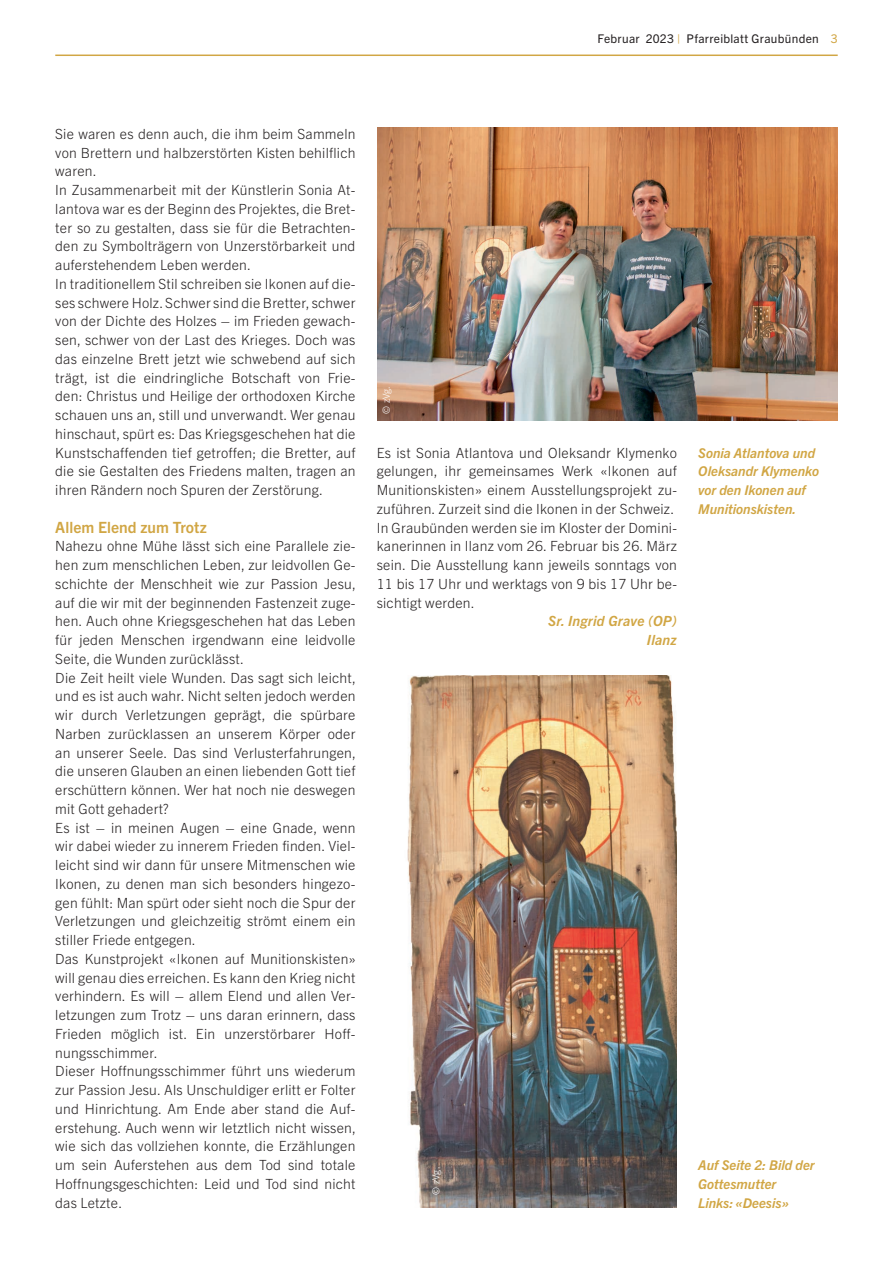
<style>
.page{position:relative;width:893px;height:1263px;background:#fff}
.page>*{position:absolute;margin:0;border:0;box-sizing:border-box;transform-origin:0 0}
.t1{font:700 15.6px "Trade Gothic Next LT Pro";letter-spacing:.005em;color:#d1a644}
.t2{font:300 14.1px/18.8px "Trade Gothic Next LT Pro";letter-spacing:.015em;color:#231f20}
.t3{font:italic 700 14.1px/18.8px "Trade Gothic Next LT Pro";letter-spacing:.015em;color:#d1a644;text-align:right}
.t4{font:italic 700 13.5px/18.8px "Trade Gothic Next LT Pro";color:#d1a644}
.t5{font:12px "Trade Gothic Next LT Pro";letter-spacing:.025em;color:#231f20}
.t6{font:300 9.75px "Trade Gothic Next LT Pro";letter-spacing:-.005em;color:#fff}
.s1{color:#d1a644}
</style>
<div class="page">
<hr style="left:55px;top:55px;width:783px;height:1px;background:#d1a644">
<img style="left:377px;top:128px;width:461px;height:292px">
<img style="left:407px;top:675px;width:270px;height:533px">
<p class="t5" style="left:597px;top:31px;width:242px">Februar 2023 <span class="s1">|</span> Pfarreiblatt Graubünden <span class="s1">3</span></p>
<p class="t2" style="left:55px;top:123px;width:302px">Sie waren es denn auch, die ihm beim Sammeln von Brettern und halbzerstörten Kisten behilflich waren.<br>In Zusammenarbeit mit der Künstlerin Sonia At&shy;lantova war es der Beginn des Projektes, die Bret&shy;ter so zu gestalten, dass sie für die Betrachten&shy;den zu Symbolträgern von Unzerstörbarkeit und auferstehendem Leben werden.<br>In traditionellem Stil schreiben sie Ikonen auf die&shy;ses schwere Holz. Schwer sind die Bretter, schwer von der Dichte des Holzes – im Frieden gewach&shy;sen, schwer von der Last des Krieges. Doch was das einzelne Brett jetzt wie schwebend auf sich trägt, ist die eindringliche Botschaft von Frie&shy;den: Christus und Heilige der orthodoxen Kirche schauen uns an, still und unverwandt. Wer genau hinschaut, spürt es: Das Kriegsgeschehen hat die Kunstschaffenden tief getroffen; die Bretter, auf die sie Gestalten des Friedens malten, tragen an ihren Rändern noch Spuren der Zerstörung.</p>
<p class="t1" style="left:55px;top:516px;width:153px">Allem Elend zum Trotz</p>
<p class="t2" style="left:55px;top:536px;width:302px">Nahezu ohne Mühe lässt sich eine Parallele zie&shy;hen zum menschlichen Leben, zur leidvollen Ge&shy;schichte der Menschheit wie zur Passion Jesu, auf die wir mit der beginnenden Fastenzeit zuge&shy;hen. Auch ohne Kriegsgeschehen hat das Leben für jeden Menschen irgendwann eine leidvolle Seite, die Wunden zurücklässt.<br>Die Zeit heilt viele Wunden. Das sagt sich leicht, und es ist auch wahr. Nicht selten jedoch werden wir durch Verletzungen geprägt, die spürbare Narben zurücklassen an unserem Körper oder an unserer Seele. Das sind Verlusterfahrungen, die unseren Glauben an einen liebenden Gott tief erschüttern können. Wer hat noch nie deswegen mit Gott gehadert?<br>Es ist – in meinen Augen – eine Gnade, wenn wir dabei wieder zu innerem Frieden finden. Viel&shy;leicht sind wir dann für unsere Mitmenschen wie Ikonen, zu denen man sich besonders hingezo&shy;gen fühlt: Man spürt oder sieht noch die Spur der Verletzungen und gleichzeitig strömt einem ein stiller Friede entgegen.<br>Das Kunstprojekt «Ikonen auf Munitionskisten» will genau dies erreichen. Es kann den Krieg nicht verhindern. Es will – allem Elend und allen Ver&shy;letzungen zum Trotz – uns daran erinnern, dass Frieden möglich ist. Ein unzerstörbarer Hoff&shy;nungsschimmer.<br>Dieser Hoffnungsschimmer führt uns wiederum zur Passion Jesu. Als Unschuldiger erlitt er Folter und Hinrichtung. Am Ende aber stand die Auf&shy;erstehung. Auch wenn wir letztlich nicht wissen, wie sich das vollziehen konnte, die Erzählungen um sein Auferstehen aus dem Tod sind totale Hoffnungsgeschichten: Leid und Tod sind nicht das Letzte.</p>
<p class="t6" style="left:380px;top:414px;width:29px;rotate:-90deg">© zVg.</p>
<p class="t2" style="left:377px;top:442px;width:302px">Es ist Sonia Atlantova und Oleksandr Klymenko gelungen, ihr gemeinsames Werk «Ikonen auf Munitionskisten» einem Ausstellungsprojekt zu&shy;zuführen. Zurzeit sind die Ikonen in der Schweiz.<br>In Graubünden werden sie im Kloster der Domini&shy;kanerinnen in Ilanz vom 26. Februar bis 26. März sein. Die Ausstellung kann jeweils sonntags von 11 bis 17 Uhr und werktags von 9 bis 17 Uhr be&shy;sichtigt werden.</p>
<p class="t3" style="left:548px;top:611px;width:130px">Sr. Ingrid Grave (OP)<br>Ilanz</p>
<p class="t4" style="left:698px;top:442px;width:122px">Sonia Atlantova und<br>Oleksandr Klymenko vor den Ikonen auf<br>Munitionskisten.</p>
<p class="t6" style="left:429px;top:1194px;width:29px;rotate:-90deg">© zVg.</p>
<p class="t4" style="left:698px;top:1155px;width:118px">Auf Seite 2: Bild der<br>Gottesmutter<br>Links: «Deesis»</p>
</div>
